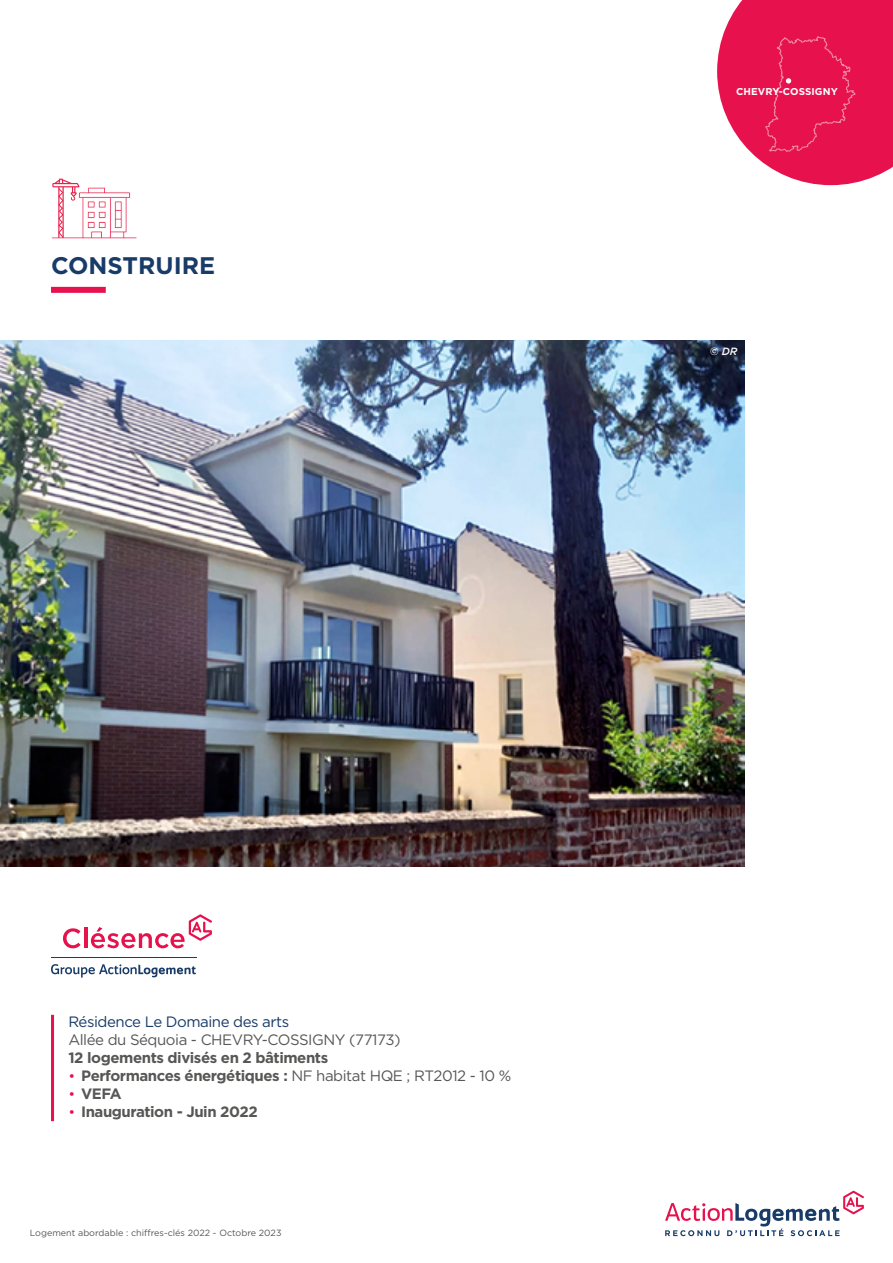
<style>
.page{position:relative;width:893px;height:1263px;background:#fff}
.page>*{position:absolute;margin:0;border:0;box-sizing:border-box;transform-origin:0 0}
.t1{font:700 24px "Gotham";color:#183b68}
.t2{font:700 15px "Gotham";letter-spacing:-.03em;color:#575756}
.t3{font:15px "Gotham";letter-spacing:-.03em;color:#575756}
.t4{font:15px "Gotham";letter-spacing:-.03em;color:#183b68}
.t5{font:italic 500 10.5px "Gotham";color:#fff}
.t6{font:700 9.9px "Gotham";letter-spacing:.01em;color:#fff}
.t7{font:9px "Gotham";color:#575756}
.s1{font-weight:400;font-size:14.25px;color:#e6114d}
.s2{font-weight:400}
</style>
<div class="page">
<svg style="left:665px;top:1191px;width:199px;height:45px"></svg>
<svg style="left:52px;top:179px;width:85px;height:60px"></svg>
<div style="left:51px;top:287px;width:55px;height:6px;background:#e6114d"></div>
<img style="left:0;top:340px;width:744px;height:526px">
<hr style="left:51px;top:1015px;width:3px;height:106px;background:#e6114d">
<svg style="left:51px;top:964px;width:145px;height:13px"></svg>
<hr style="left:51px;top:957px;width:146px;height:1px;background:#183b68">
<svg style="left:63px;top:928px;width:18px;height:20px"></svg>
<hr style="left:84px;top:928px;width:3px;height:20px;background:#e6114d">
<svg style="left:91px;top:914px;width:121px;height:34px"></svg>
<svg style="left:717px;top:0;width:176px;height:185px"></svg>
<h1 class="t1" style="left:51px;top:249px;width:166px">CONSTRUIRE</h1>
<p class="t6" style="left:736px;top:85px;width:103px">CHEVRY-COSSIGNY</p>
<p class="t5" style="left:710px;top:345px;width:29px">© DR</p>
<p class="t4" style="left:68px;top:1012px;width:222px">Résidence Le Domaine des arts</p>
<p class="t3" style="left:68px;top:1030px;width:334px">Allée du Séquoia - CHEVRY-COSSIGNY (77173)</p>
<p class="t2" style="left:68px;top:1047px;width:261px">12 logements divisés en 2 bâtiments</p>
<p class="t2" style="left:68px;top:1065px;width:444px"><span class="s1">•</span> Performances énergétiques : <span class="s2">NF habitat HQE ; RT2012 - 10 %</span></p>
<p class="t2" style="left:68px;top:1083px;width:55px"><span class="s1">•</span> VEFA</p>
<p class="t2" style="left:68px;top:1101px;width:191px"><span class="s1">•</span> Inauguration - Juin 2022</p>
<p class="t7" style="left:30px;top:1227px;width:253px">Logement abordable : chiffres-clés 2022 - Octobre 2023</p>
</div>
